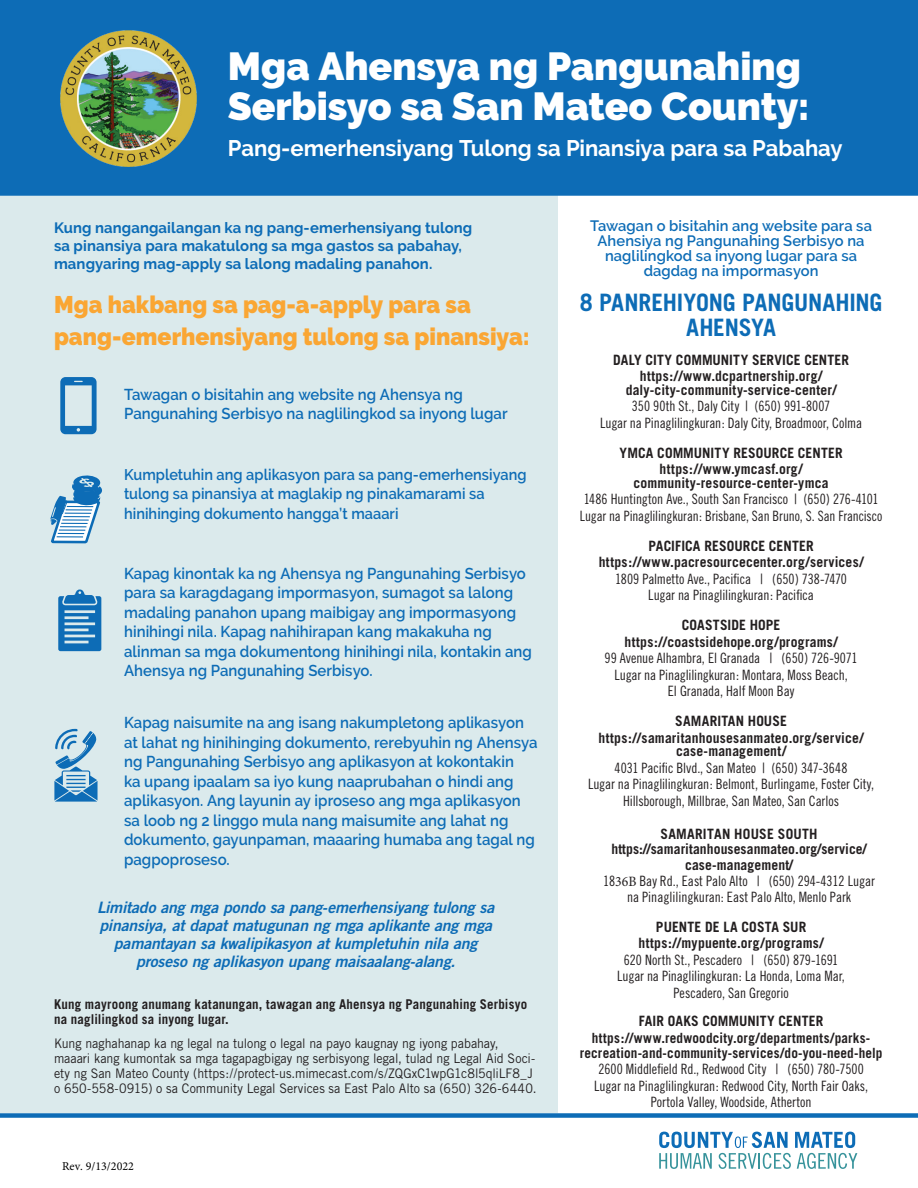
<style>
.page{position:relative;width:918px;height:1188px;background:#fff}
.page>*{position:absolute;margin:0;border:0;box-sizing:border-box;transform-origin:0 0}
.t1{font:900 39px/40.5px "Raleway";color:#fff}
.t2{font:900 24px/31.5px "Raleway";color:#faa633;scale:.96 1}
.t3{font:700 24px/25.5px "Trade Gothic";letter-spacing:-.01em;color:#0d6cb6;text-align:center}
.t4{font:700 22.5px "Raleway";color:#fff}
.t5{font:600 15.75px/19.5px "Raleway";letter-spacing:.005em;color:#0d6cb6;scale:.95 1}
.t6{font:italic 15.75px/18px "Trade Gothic Bold Two";letter-spacing:-.01em;color:#0d6cb6;text-align:center}
.t7{font:600 15.45px/19.5px "Raleway";letter-spacing:.005em;color:#0d6cb6;scale:.94 1}
.t8{font:700 15px/18px "Raleway";letter-spacing:.005em;color:#0d6cb6}
.t9{font:600 15px/15px "Raleway";letter-spacing:.005em;color:#0d6cb6;text-align:center}
.t10{font:14.25px/16.5px "Trade Gothic Cond Eighteen";letter-spacing:-.005em;color:#231f20;text-align:center;scale:.96 1}
.t11{font:700 14.25px/16.5px "Trade Gothic";letter-spacing:.01em;color:#231f20;text-align:center;scale:.96 1}
.t12{font:700 14.1px/15px "Trade Gothic";letter-spacing:.01em;color:#231f20;text-align:center;scale:.94 1}
.t13{font:700 13.5px/15px "Trade Gothic";letter-spacing:.015em;color:#231f20;scale:.96 1}
.t14{font:13.2px/15px "Trade Gothic";color:#231f20;scale:.94 1}
.t15{font:12px "Minion Pro";color:#000}
.s1{font-family:"Minion Pro"}
</style>
<div class="page">
<div style="left:0;top:185px;width:557px;height:928px;background:#dbeaec"></div>
<svg style="left:659px;top:1132px;width:198px;height:37px"></svg>
<div style="left:0;top:1113px;width:918px;height:5px;background:#0d6cb6"></div>
<div style="left:0;top:0;width:918px;height:196px;background:#0d6cb6"></div>
<img style="left:60px;top:31px;width:136px;height:136px">
<svg style="left:54px;top:729px;width:44px;height:73px"></svg>
<svg style="left:58px;top:590px;width:43px;height:61px"></svg>
<svg style="left:50px;top:475px;width:52px;height:69px"></svg>
<svg style="left:60px;top:377px;width:37px;height:57px"></svg>
<h1 class="t1" style="left:228px;top:46px;width:583px">Mga Ahensya ng Pangunahing<br>Serbisyo sa San Mateo County:</h1>
<h3 class="t4" style="left:228px;top:136px;width:616px">Pang-emerhensiyang Tulong sa Pinansiya para sa Pabahay</h3>
<p class="t8" style="left:54px;top:219px;width:420px">Kung nangangailangan ka ng pang-emerhensiyang tulong sa pinansiya para makatulong sa mga gastos sa pabahay, mangyaring mag-apply sa lalong madaling panahon.</p>
<h2 class="t2" style="left:54px;top:289px;width:497px">Mga hakbang sa pag-a-apply para sa pang-emerhensiyang tulong sa pinansiya:</h2>
<p class="t5" style="left:124px;top:385px;width:405px">Tawagan o bisitahin ang website ng Ahensya ng<br>Pangunahing Serbisyo na naglilingkod sa inyong lugar</p>
<p class="t7" style="left:124px;top:464px;width:430px">Kumpletuhin ang aplikasyon para sa pang-emerhensiyang tulong sa pinansiya at maglakip ng pinakamarami sa hinihinging dokumento hangga’t maaari</p>
<p class="t5" style="left:124px;top:564px;width:431px">Kapag kinontak ka ng Ahensya ng Pangunahing Serbisyo para sa karagdagang impormasyon, sumagot sa lalong madaling panahon upang maibigay ang impormasyong hinihingi nila. Kapag nahihirapan kang makakuha ng alinman sa mga dokumentong hinihingi nila, kontakin ang Ahensya ng Pangunahing Serbisyo.</p>
<p class="t5" style="left:124px;top:713px;width:437px">Kapag naisumite na ang isang nakumpletong aplikasyon at lahat ng hinihinging dokumento, rerebyuhin ng Ahensya ng Pangunahing Serbisyo ang aplikasyon at kokontakin<br>ka upang ipaalam sa iyo kung naaprubahan o hindi ang aplikasyon. Ang layunin ay iproseso ang mga aplikasyon sa loob ng 2 linggo mula nang maisumite ang lahat ng dokumento, gayunpaman, maaaring humaba ang tagal ng pagpoproseso.</p>
<p class="t6" style="left:97px;top:898px;width:399px">Limitado ang mga pondo sa pang-emerhensiyang tulong sa pinansiya, at dapat matugunan ng mga aplikante ang mga pamantayan sa kwalipikasyon at kumpletuhin nila ang proseso ng aplikasyon upang maisaalang-alang.</p>
<p class="t13" style="left:54px;top:996px;width:494px">Kung mayroong anumang katanungan, tawagan ang Ahensya ng Pangunahing Serbisyo na naglilingkod sa inyong lugar.</p>
<p class="t14" style="left:54px;top:1035px;width:515px">Kung naghahanap ka ng legal na tulong o legal na payo kaugnay ng iyong pabahay, maaari kang kumontak sa mga tagapagbigay ng serbisyong legal, tulad ng Legal Aid Soci&shy;ety ng San Mateo County (https://protect-us.mimecast.com/s/ZQGxC1wpG1c8l5qliLF8_J o 650-558-0915) o sa Community Legal Services sa East Palo Alto sa (650) 326-6440.</p>
<p class="t15" style="left:62px;top:1158px;width:73px">Rev. 9/13/2022</p>
<p class="t9" style="left:590px;top:218px;width:283px">Tawagan o bisitahin ang website para sa Ahensiya ng Pangunahing Serbisyo na naglilingkod sa inyong lugar para sa dagdag na impormasyon</p>
<h2 class="t3" style="left:580px;top:289px;width:304px">8 PANREHIYONG PANGUNAHING<br>AHENSYA</h2>
<p class="t11" style="left:613px;top:351px;width:247px">DALY CITY COMMUNITY SERVICE CENTER https://www.dcpartnership.org/</p>
<p class="t11" style="left:626px;top:381px;width:221px">daly-city-community-service-center/</p>
<p class="t10" style="left:600px;top:398px;width:274px">350 90th St., Daly City | (650) 991-8007<br>Lugar na Pinaglilingkuran: Daly City, Broadmoor, Colma</p>
<p class="t11" style="left:620px;top:444px;width:234px">YMCA COMMUNITY RESOURCE CENTER https://www.ymcasf.org/</p>
<p class="t11" style="left:634px;top:474px;width:205px">community-resource-center-ymca</p>
<p class="t10" style="left:580px;top:491px;width:316px;text-align:left">1486 Huntington Ave., South San Francisco | (650) 276-4101<br>Lugar na Pinaglilingkuran: Brisbane, San Bruno, S. San Francisco</p>
<p class="t11" style="left:599px;top:537px;width:277px">PACIFICA RESOURCE CENTER https://www.pacresourcecenter.org/services/</p>
<p class="t10" style="left:615px;top:570px;width:243px">1809 Palmetto Ave., Pacifica | (650) 738-7470<br>Lugar na Pinaglilingkuran: Pacifica</p>
<p class="t11" style="left:625px;top:617px;width:224px">COASTSIDE HOPE https://coastsidehope.org/programs/</p>
<p class="t10" style="left:605px;top:650px;width:265px">99 Avenue Alhambra, El Granada | (650) 726-9071<br>Lugar na Pinaglilingkuran: Montara, Moss Beach,<br>El Granada, Half Moon Bay</p>
<p class="t11" style="left:599px;top:713px;width:278px">SAMARITAN HOUSE https://samaritanhousesanmateo.org/service/</p>
<p class="t11" style="left:676px;top:743px;width:116px">case-management/</p>
<p class="t10" style="left:588px;top:759px;width:300px">4031 Pacific Blvd., San Mateo | (650) 347-3648<br>Lugar na Pinaglilingkuran: Belmont, Burlingame, Foster City,<br>Hillsborough, Millbrae, San Mateo, San Carlos</p>
<p class="t11" style="left:611px;top:825px;width:267px;line-height:15.8px">SAMARITAN HOUSE SOUTH https://samaritanhousesanmateo.org/service/ case-management/</p>
<p class="t10" style="left:603px;top:873px;width:285px;line-height:15.8px">18<span class="s1">36B</span> Bay Rd., East Palo Alto | (650) 294-4312 Lugar na Pinaglilingkuran: East Palo Alto, Menlo Park</p>
<p class="t11" style="left:639px;top:918px;width:194px">PUENTE DE LA COSTA SUR https://mypuente.org/programs/</p>
<p class="t10" style="left:617px;top:951px;width:239px">620 North St., Pescadero | (650) 879-1691<br>Lugar na Pinaglilingkuran: La Honda, Loma Mar,<br>Pescadero, San Gregorio</p>
<p class="t11" style="left:639px;top:1013px;width:194px">FAIR OAKS COMMUNITY CENTER</p>
<p class="t12" style="left:580px;top:1030px;width:324px">https://www.redwoodcity.org/departments/parks&shy;recreation-and-community-services/do-you-need-help</p>
<p class="t10" style="left:594px;top:1061px;width:287px">2600 Middlefield Rd., Redwood City | (650) 780-7500<br>Lugar na Pinaglilingkuran: Redwood City, North Fair Oaks,<br>Portola Valley, Woodside, Atherton</p>
</div>
